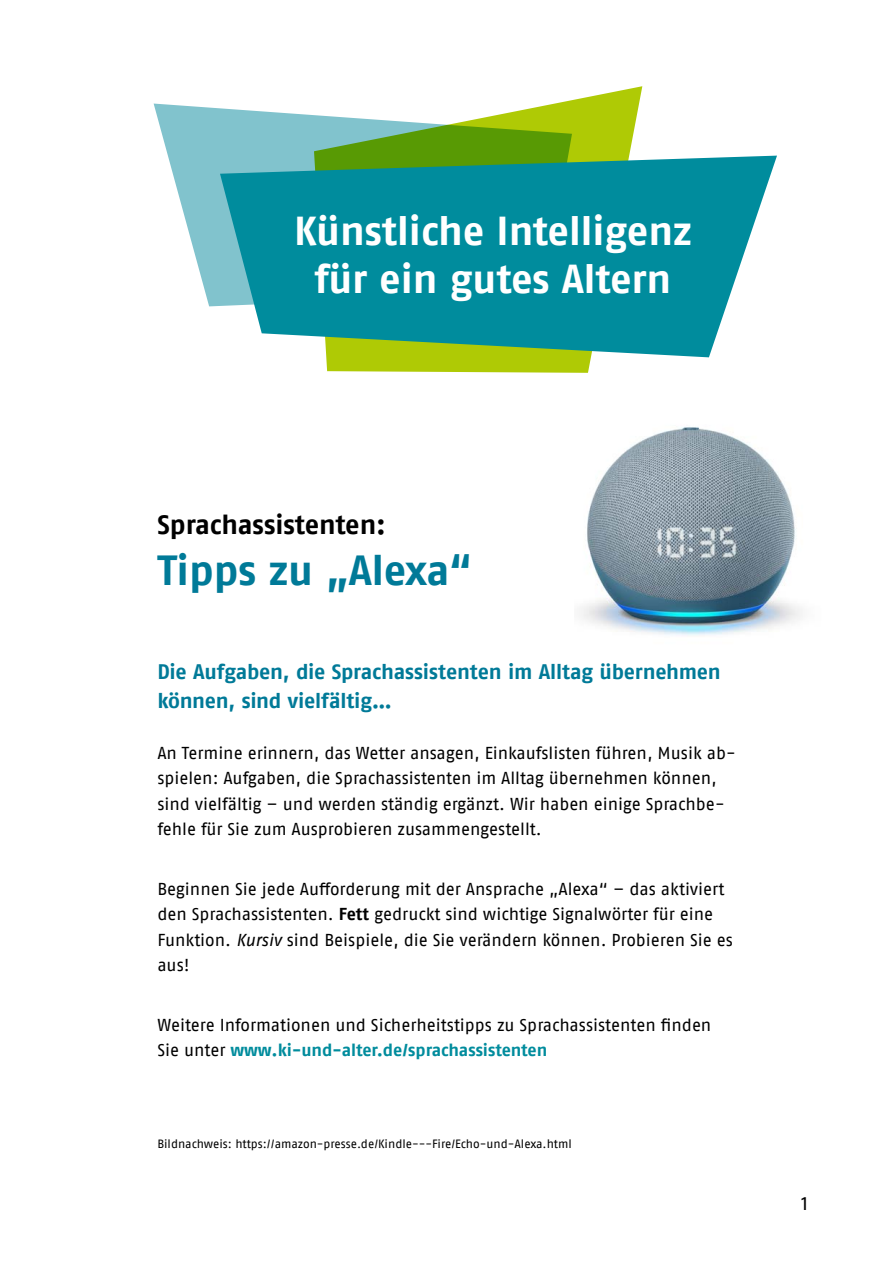
<style>
.page{position:relative;width:893px;height:1263px;background:#fff}
.page>*{position:absolute;margin:0;border:0;box-sizing:border-box;transform-origin:0 0}
.id90869{font:700 42px "Fago Pro";color:#007a98}
.id259{font:700 40.35px/48.3px "Fago Pro";letter-spacing:-.005em;color:#fff;text-align:center}
.id90869-2{font:700 27px "Fago Pro";color:#000}
.id1913{font:700 21px/28.5px "Fago Pro";letter-spacing:-.01em;color:#007a98}
.t1{font:19.5px "Fago Pro";color:#000}
.id259-2{font:17.25px/25.5px "Fago Pro";letter-spacing:-.005em;color:#000}
.t2{font:12px "Fago Pro";letter-spacing:-.005em;color:#000}
.s1{font-weight:700}
.s2{font-style:italic}
.s3{font-weight:700;color:#008c9d}
</style>
<div class="page">
<img style="left:581px;top:427px;width:221px;height:209px">
<svg style="left:326px;top:86px;width:316px;height:287px;fill:#afca05"></svg>
<svg style="left:154px;top:104px;width:418px;height:202px"></svg>
<svg style="left:220px;top:156px;width:557px;height:201px;fill:#008c9d"></svg>
<p class="id259" style="left:294px;top:206px;width:399px">Künstliche Intelligenz für ein gutes Altern</p>
<h1 class="id90869-2" style="left:157px;top:509px;width:230px">Sprachassistenten:</h1>
<h1 class="id90869" style="left:157px;top:545px;width:316px">Tipps zu „Alexa“</h1>
<h2 class="id1913" style="left:157px;top:658px;width:565px">Die Aufgaben, die Sprachassistenten im Alltag übernehmen können, sind vielfältig…</h2>
<p class="id259-2" style="left:157px;top:740px;width:580px">An Termine erinnern, das Wetter ansagen, Einkaufslisten führen, Musik ab&shy;spielen: Aufgaben, die Sprachassistenten im Alltag übernehmen können, sind vielfältig – und werden ständig ergänzt. Wir haben einige Sprachbe&shy;fehle für Sie zum Ausprobieren zusammengestellt.</p>
<p class="id259-2" style="left:157px;top:876px;width:577px">Beginnen Sie jede Aufforderung mit der Ansprache „Alexa“ – das aktiviert den Sprachassistenten. <span class="s1">Fett</span> gedruckt sind wichtige Signalwörter für eine Funktion. <span class="s2">Kursiv</span> sind Beispiele, die Sie verändern können. Probieren Sie es aus!</p>
<p class="id259-2" style="left:157px;top:1012px;width:556px">Weitere Informationen und Sicherheitstipps zu Sprachassistenten finden<br>Sie unter <span class="s3">www.ki-und-alter.de/sprachassistenten</span></p>
<p class="t2" style="left:157px;top:1137px;width:416px">Bildnachweis: https://amazon-presse.de/Kindle---Fire/Echo-und-Alexa.html</p>
<p class="t1" style="left:801px;top:1191px;width:8px">1</p>
</div>
